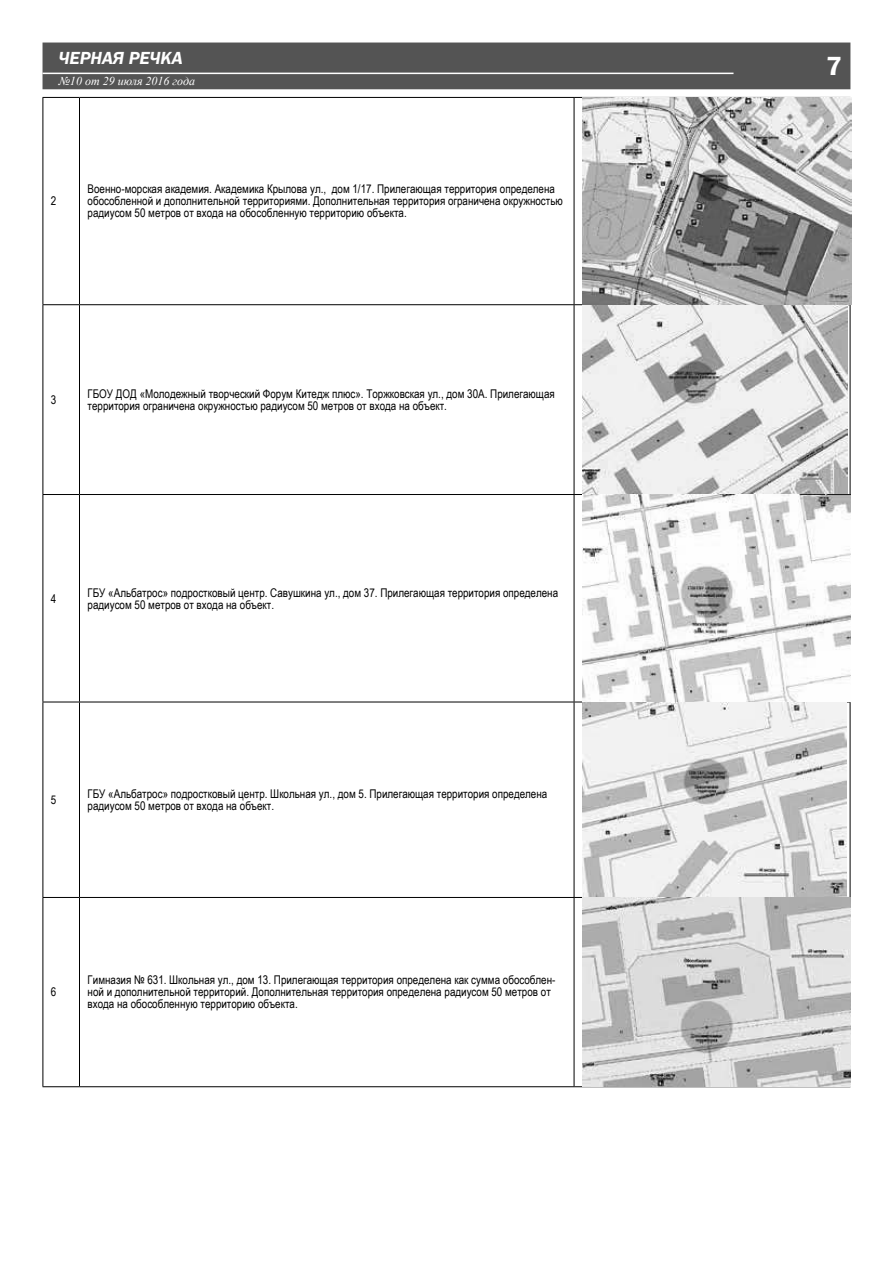
<style>
.page{position:relative;width:893px;height:1263px;background:#fff}
.page>*{position:absolute;margin:0;border:0;box-sizing:border-box;transform-origin:0 0}
.t1{font:600 27px "Franklin Gothic";color:#fff}
.t2{font:italic 600 18px "Franklin Gothic";color:#fff}
.t3{font:12px/12px "Arial Narrow";color:#000}
.t4{font:italic 12px "Times New Roman";color:#fff}
</style>
<div class="page">
<div style="left:43px;top:43px;width:807px;height:46px;background:#545454"></div>
<hr style="left:43px;top:73px;width:690px;height:1px;background:#fff">
<hr style="left:43px;top:97px;width:36px;height:1px;background:#000">
<hr style="left:43px;top:98px;width:1px;height:206px;background:#000">
<hr style="left:79px;top:97px;width:495px;height:1px;background:#000">
<hr style="left:79px;top:98px;width:1px;height:206px;background:#000">
<hr style="left:574px;top:97px;width:276px;height:1px;background:#000">
<hr style="left:574px;top:98px;width:1px;height:206px;background:#000">
<hr style="left:43px;top:304px;width:36px;height:1px;background:#000">
<hr style="left:43px;top:305px;width:1px;height:189px;background:#000">
<hr style="left:79px;top:304px;width:495px;height:1px;background:#000">
<hr style="left:79px;top:305px;width:1px;height:189px;background:#000">
<hr style="left:574px;top:304px;width:276px;height:1px;background:#000">
<hr style="left:574px;top:305px;width:1px;height:189px;background:#000">
<hr style="left:850px;top:305px;width:1px;height:189px;background:#000">
<hr style="left:43px;top:494px;width:36px;height:1px;background:#000">
<hr style="left:43px;top:495px;width:1px;height:207px;background:#000">
<hr style="left:79px;top:494px;width:495px;height:1px;background:#000">
<hr style="left:79px;top:495px;width:1px;height:207px;background:#000">
<hr style="left:574px;top:494px;width:276px;height:1px;background:#000">
<hr style="left:574px;top:495px;width:1px;height:207px;background:#000">
<hr style="left:850px;top:495px;width:1px;height:207px;background:#000">
<hr style="left:43px;top:702px;width:36px;height:1px;background:#000">
<hr style="left:43px;top:702px;width:1px;height:195px;background:#000">
<hr style="left:79px;top:702px;width:495px;height:1px;background:#000">
<hr style="left:79px;top:702px;width:1px;height:195px;background:#000">
<hr style="left:574px;top:702px;width:276px;height:1px;background:#000">
<hr style="left:574px;top:702px;width:1px;height:195px;background:#000">
<hr style="left:850px;top:702px;width:1px;height:195px;background:#000">
<hr style="left:43px;top:897px;width:36px;height:1px;background:#000">
<hr style="left:43px;top:898px;width:1px;height:188px;background:#000">
<hr style="left:79px;top:897px;width:495px;height:1px;background:#000">
<hr style="left:79px;top:898px;width:1px;height:188px;background:#000">
<hr style="left:574px;top:897px;width:276px;height:1px;background:#000">
<hr style="left:574px;top:898px;width:1px;height:188px;background:#000">
<hr style="left:850px;top:898px;width:1px;height:188px;background:#000">
<hr style="left:43px;top:1086px;width:36px;height:1px;background:#000">
<hr style="left:79px;top:1086px;width:495px;height:1px;background:#000">
<hr style="left:574px;top:1086px;width:276px;height:1px;background:#000">
<img style="left:582px;top:98px;width:270px;height:206px">
<img style="left:582px;top:305px;width:265px;height:189px">
<img style="left:582px;top:495px;width:268px;height:207px">
<img style="left:582px;top:702px;width:264px;height:195px">
<img style="left:582px;top:898px;width:268px;height:188px">
<h2 class="t2" style="left:59px;top:46px;width:126px">ЧЕРНАЯ РЕЧКА</h2>
<p class="t4" style="left:59px;top:73px;width:138px">№10 от 29 июля 2016 года</p>
<p class="t3" style="left:51px;top:195px;width:7px">2</p>
<p class="t3" style="left:88px;top:183px;width:477px">Военно-морская академия. Академика Крылова ул., дом 1/17. Прилегающая территория определена обособленной и дополнительной территориями. Дополнительная территория ограничена окружностью радиусом 50 метров от входа на обособленную территорию объекта.</p>
<p class="t3" style="left:51px;top:393px;width:7px">3</p>
<p class="t3" style="left:88px;top:387px;width:469px">ГБОУ ДОД «Молодежный творческий Форум Китедж плюс». Торжковская ул., дом 30А. Прилегающая территория ограничена окружностью радиусом 50 метров от входа на объект.</p>
<p class="t3" style="left:51px;top:592px;width:7px">4</p>
<p class="t3" style="left:88px;top:586px;width:472px">ГБУ «Альбатрос» подростковый центр. Савушкина ул., дом 37. Прилегающая территория определена радиусом 50 метров от входа на объект.</p>
<p class="t3" style="left:51px;top:793px;width:7px">5</p>
<p class="t3" style="left:88px;top:787px;width:461px">ГБУ «Альбатрос» подростковый центр. Школьная ул., дом 5. Прилегающая территория определена радиусом 50 метров от входа на объект.</p>
<p class="t3" style="left:51px;top:986px;width:7px">6</p>
<p class="t3" style="left:88px;top:974px;width:469px">Гимназия № 631. Школьная ул., дом 13. Прилегающая территория определена как сумма обособлен&shy;ной и дополнительной территорий. Дополнительная территория определена радиусом 50 метров от входа на обособленную территорию объекта.</p>
<h1 class="t1" style="left:826px;top:49px;width:17px">7</h1>
</div>
